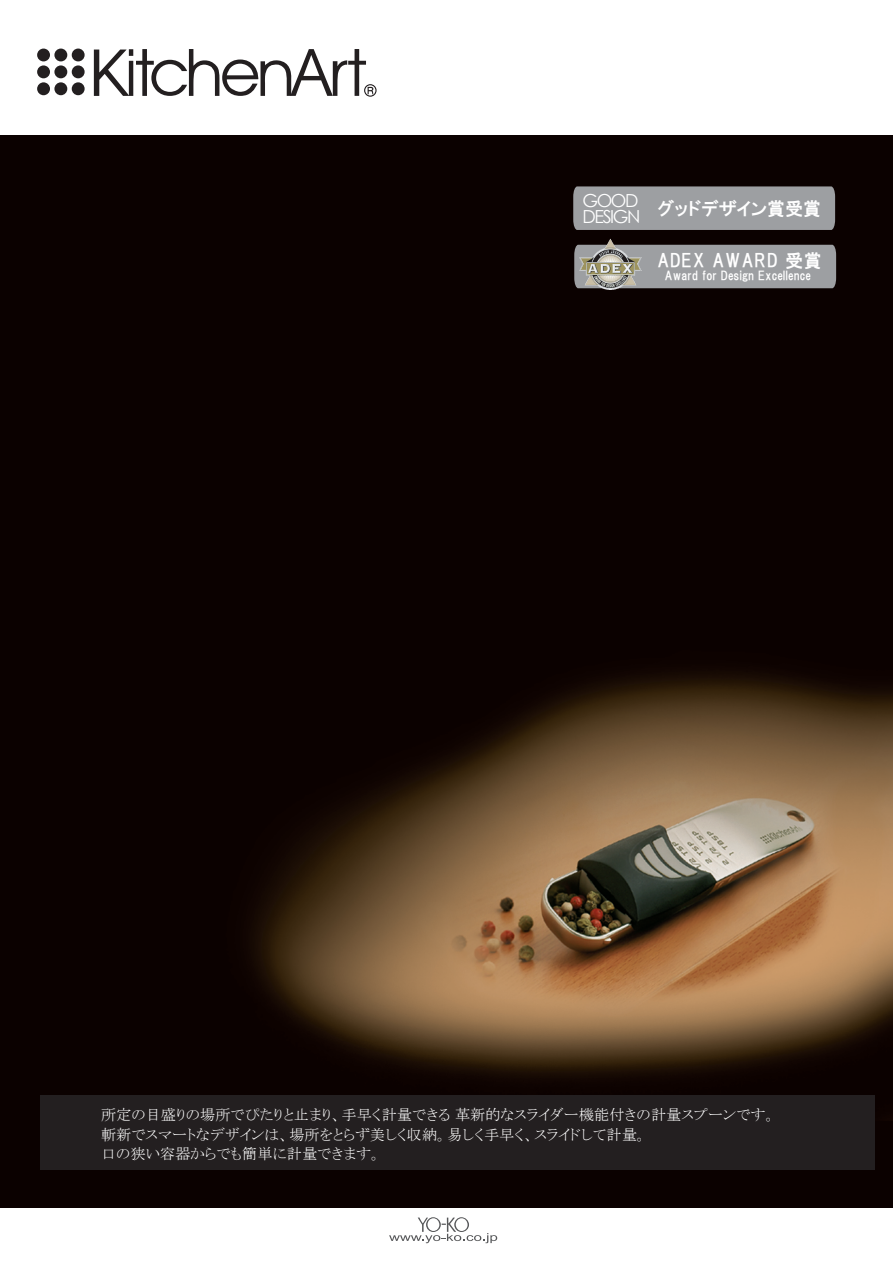
<style>
.page{position:relative;width:893px;height:1263px;background:#fff}
.page>*{position:absolute;margin:0;border:0;box-sizing:border-box;transform-origin:0 0}
.t1{font:18px "HGP Gothic E";letter-spacing:.04em;color:#fff}
.t2{font:18px/16.5px "Century Gothic";letter-spacing:-.075em;color:#fff}
.t3{font:18px "HGP Gothic E";color:#fff}
.t4{font:15px/19.5px "MS P Mincho";letter-spacing:.01em;color:#fff}
.t5{font:12px "HGP Gothic E";color:#fff}
</style>
<div class="page">
<div style="left:72px;top:82px;width:13px;height:13px;background:#231f20;border-radius:50%"></div>
<div style="left:54px;top:82px;width:13px;height:13px;background:#231f20;border-radius:50%"></div>
<div style="left:37px;top:82px;width:13px;height:13px;background:#231f20;border-radius:50%"></div>
<div style="left:72px;top:65px;width:13px;height:13px;background:#231f20;border-radius:50%"></div>
<div style="left:54px;top:65px;width:13px;height:13px;background:#231f20;border-radius:50%"></div>
<div style="left:37px;top:65px;width:13px;height:13px;background:#231f20;border-radius:50%"></div>
<div style="left:72px;top:49px;width:13px;height:12px;background:#231f20;border-radius:50%"></div>
<div style="left:54px;top:49px;width:13px;height:12px;background:#231f20;border-radius:50%"></div>
<div style="left:37px;top:49px;width:13px;height:12px;background:#231f20;border-radius:50%"></div>
<svg style="left:94px;top:49px;width:283px;height:48px"></svg>
<img style="left:0;top:136px;width:893px;height:1072px">
<svg style="left:389px;top:1217px;width:108px;height:26px"></svg>
<div style="left:573px;top:186px;width:262px;height:44px;background:#9d9fa2"></div>
<div style="left:40px;top:1095px;width:835px;height:75px;background:#231f20"></div>
<div style="left:574px;top:245px;width:262px;height:43px;background:#9d9fa2"></div>
<img style="left:577px;top:236px;width:68px;height:58px">
<p class="t2" style="left:582px;top:192px;width:60px">GOOD<br>DESIGN</p>
<p class="t3" style="left:658px;top:199px;width:165px">グッドデザイン賞受賞</p>
<p class="t1" style="left:657px;top:252px;width:166px">ADEX AWARD 受賞</p>
<p class="t5" style="left:664px;top:269px;width:148px">Award for Design Excellence</p>
<p class="t4" style="left:101px;top:1105px;width:676px">所定の目盛りの場所でぴたりと止まり、手早く計量できる 革新的なスライダー機能付きの計量スプーンです。斬新でスマートなデザインは、場所をとらず美しく収納。易しく手早く、スライドして計量。<br>口の狭い容器からでも簡単に計量できます。</p>
</div>
